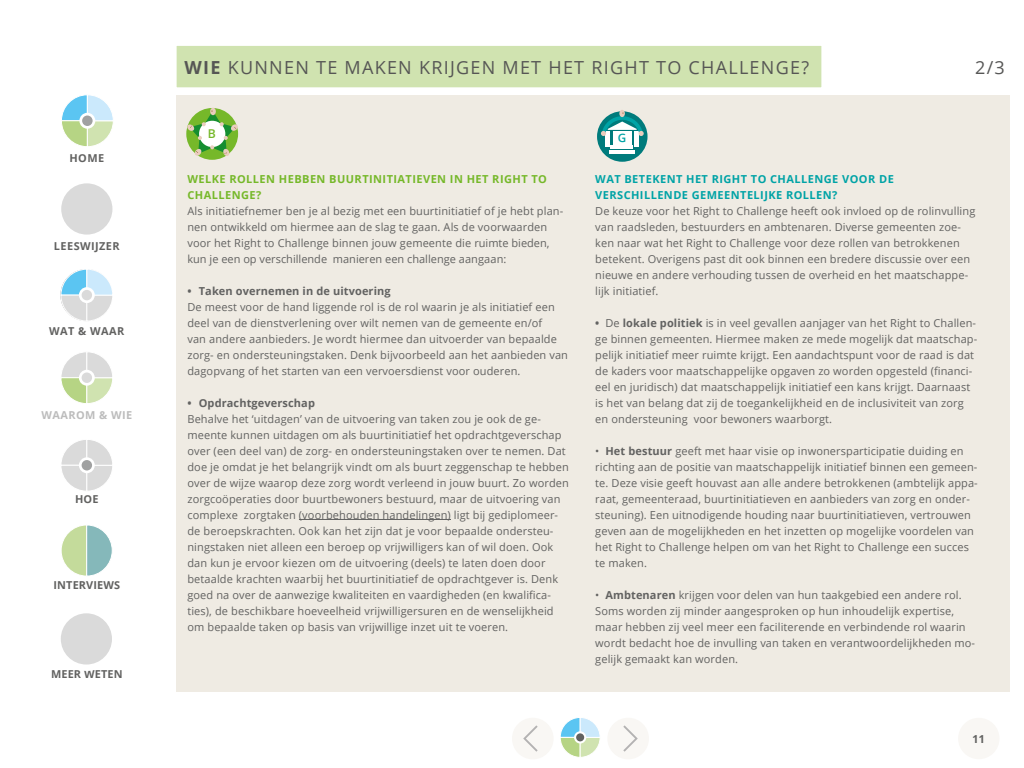
<style>
.page{position:relative;width:1024px;height:768px;background:#fff}
.page>*{position:absolute;margin:0;border:0;box-sizing:border-box;transform-origin:0 0}
.t1{font:18px "Open Sans";letter-spacing:.07em;color:#565655}
.t2{font:600 12.2px "Open Sans";color:#76b82a}
.t3{font:600 11.7px "Open Sans";color:#00a3a6}
.t4{font:11px/16px "Open Sans";letter-spacing:.01em;color:#626261}
.t5{font:700 11px/16px "Open Sans";letter-spacing:.04em;color:#00a3a6}
.t6{font:700 11px/16px "Open Sans";letter-spacing:.04em;color:#76b82a}
.t7{font:700 11px "Open Sans";letter-spacing:.01em;color:#626261}
.t8{font:700 11px "Droid Sans";color:#626261}
.t9{font:700 10.9px "Open Sans";letter-spacing:.01em;color:#626261}
.t10{font:700 10.9px "Open Sans";letter-spacing:.04em;color:#626261}
.t11{font:700 10.9px "Open Sans";letter-spacing:.04em;color:#bcbcbc}
.s1{font-weight:700}
</style>
<div class="page">
<div style="left:176px;top:95px;width:833px;height:597px;background:#efebe3"></div>
<div style="left:958px;top:718px;width:42px;height:41px;background:#f9f7f4;border-radius:50%"></div>
<hr style="left:299px;top:519px;width:152px;height:1px;background:#626261">
<svg style="left:186px;top:108px;width:52px;height:52px"></svg>
<svg style="left:210px;top:108px;width:6px;height:7px"></svg>
<svg style="left:187px;top:111px;width:51px;height:45px"></svg>
<svg style="left:597px;top:111px;width:51px;height:51px"></svg>
<hr style="left:611px;top:146px;width:22px;height:3px;background:#fff">
<hr style="left:609px;top:150px;width:26px;height:3px;background:#fff">
<hr style="left:605px;top:131px;width:4px;height:16px;background:#fff">
<div style="left:613px;top:131px;width:18px;height:14px;background:#fff"></div>
<hr style="left:635px;top:131px;width:4px;height:16px;background:#fff">
<svg style="left:619px;top:110px;width:6px;height:7px"></svg>
<svg style="left:601px;top:113px;width:43px;height:23px"></svg>
<div style="left:607px;top:718px;width:42px;height:41px;background:#f9f7f4;border-radius:50%"></div>
<svg style="left:623px;top:725px;width:15px;height:27px"></svg>
<div style="left:512px;top:718px;width:42px;height:41px;background:#f9f7f4;border-radius:50%"></div>
<svg style="left:523px;top:725px;width:15px;height:27px"></svg>
<div style="left:58px;top:180px;width:58px;height:58px;background:#dadada;border-radius:50%"></div>
<div style="left:55px;top:177px;width:64px;height:64px;border:6px solid #fff;border-radius:50%"></div>
<div style="left:58px;top:610px;width:57px;height:58px;background:#dadada;border-radius:50%"></div>
<div style="left:54px;top:607px;width:64px;height:64px;border:6px solid #fff;border-radius:50%"></div>
<div style="left:55px;top:264px;width:63px;height:63px;border:5px solid #fff;border-radius:50%"></div>
<svg style="left:60px;top:268px;width:54px;height:54px"></svg>
<svg style="left:79px;top:287px;width:16px;height:16px"></svg>
<div style="left:82px;top:290px;width:10px;height:10px;background:#dadada;border-radius:50%"></div>
<svg style="left:61px;top:352px;width:52px;height:51px"></svg>
<svg style="left:79px;top:370px;width:16px;height:16px"></svg>
<div style="left:82px;top:372px;width:10px;height:11px;background:#dadada;border-radius:50%"></div>
<svg style="left:61px;top:440px;width:51px;height:51px"></svg>
<svg style="left:79px;top:457px;width:16px;height:16px"></svg>
<div style="left:82px;top:460px;width:10px;height:11px;background:#a0a1a1;border-radius:50%"></div>
<svg style="left:61px;top:525px;width:51px;height:51px"></svg>
<svg style="left:62px;top:95px;width:51px;height:52px"></svg>
<svg style="left:79px;top:113px;width:16px;height:16px"></svg>
<div style="left:82px;top:116px;width:11px;height:10px;background:#a0a1a1;border-radius:50%"></div>
<svg style="left:560px;top:718px;width:40px;height:39px"></svg>
<svg style="left:574px;top:731px;width:12px;height:13px"></svg>
<div style="left:576px;top:733px;width:8px;height:8px;background:#626261;border-radius:50%"></div>
<div style="left:176px;top:45px;width:646px;height:43px;background:#d0e3b0;border:1px solid #fff"></div>
<p class="t9" style="left:69px;top:150px;width:36px">HOME</p>
<p class="t10" style="left:54px;top:239px;width:67px">LEESWIJZER</p>
<p class="t9" style="left:49px;top:324px;width:77px">WAT &amp; WAAR</p>
<p class="t11" style="left:41px;top:408px;width:92px">WAAROM &amp; WIE</p>
<p class="t9" style="left:75px;top:492px;width:25px">HOE</p>
<p class="t9" style="left:54px;top:578px;width:68px">INTERVIEWS</p>
<p class="t9" style="left:51px;top:667px;width:73px">MEER WETEN</p>
<h1 class="t1" style="left:185px;top:55px;width:626px"><span class="s1">WIE</span> KUNNEN TE MAKEN KRIJGEN MET HET RIGHT TO CHALLENGE?</h1>
<h1 class="t1" style="left:975px;top:55px;width:31px">2/3</h1>
<p class="t2" style="left:208px;top:125px;width:10px">B</p>
<p class="t3" style="left:618px;top:130px;width:10px">G</p>
<p class="t6" style="left:187px;top:170px;width:361px">WELKE ROLLEN HEBBEN BUURTINITIATIEVEN IN HET RIGHT TO<br>CHALLENGE?</p>
<p class="t4" style="left:187px;top:202px;width:377px">Als initiatiefnemer ben je al bezig met een buurtinitiatief of je hebt plan&shy;nen ontwikkeld om hiermee aan de slag te gaan. Als de voorwaarden voor het Right to Challenge binnen jouw gemeente die ruimte bieden, kun je een op verschillende manieren een challenge aangaan:</p>
<p class="t7" style="left:187px;top:283px;width:205px">• Taken overnemen in de uitvoering</p>
<p class="t4" style="left:187px;top:298px;width:382px">De meest voor de hand liggende rol is de rol waarin je als initiatief een deel van de dienstverlening over wilt nemen van de gemeente en/of<br>van andere aanbieders. Je wordt hiermee dan uitvoerder van bepaalde zorg- en ondersteuningstaken. Denk bijvoorbeeld aan het aanbieden van dagopvang of het starten van een vervoersdienst voor ouderen.</p>
<p class="t7" style="left:187px;top:395px;width:129px">• Opdrachtgeverschap</p>
<p class="t4" style="left:187px;top:410px;width:383px">Behalve het ‘uitdagen’ van de uitvoering van taken zou je ook de ge&shy;meente kunnen uitdagen om als buurtinitiatief het opdrachtgeverschap over (een deel van) de zorg- en ondersteuningstaken over te nemen. Dat doe je omdat je het belangrijk vindt om als buurt zeggenschap te hebben over de wijze waarop deze zorg wordt verleend in jouw buurt. Zo worden zorgcoöperaties door buurtbewoners bestuurd, maar de uitvoering van complexe zorgtaken (voorbehouden handelingen) ligt bij gediplomeer&shy;de beroepskrachten. Ook kan het zijn dat je voor bepaalde ondersteu&shy;ningstaken niet alleen een beroep op vrijwilligers kan of wil doen. Ook dan kun je ervoor kiezen om de uitvoering (deels) te laten doen door betaalde krachten waarbij het buurtinitiatief de opdrachtgever is. Denk goed na over de aanwezige kwaliteiten en vaardigheden (en kwalifica&shy;ties), de beschikbare hoeveelheid vrijwilligersuren en de wenselijkheid om bepaalde taken op basis van vrijwillige inzet uit te voeren.</p>
<p class="t5" style="left:595px;top:171px;width:300px">WAT BETEKENT HET RIGHT TO CHALLENGE VOOR DE<br>VERSCHILLENDE GEMEENTELIJKE ROLLEN?</p>
<p class="t4" style="left:595px;top:203px;width:382px">De keuze voor het Right to Challenge heeft ook invloed op de rolinvulling van raadsleden, bestuurders en ambtenaren. Diverse gemeenten zoe&shy;ken naar wat het Right to Challenge voor deze rollen van betrokkenen betekent. Overigens past dit ook binnen een bredere discussie over een nieuwe en andere verhouding tussen de overheid en het maatschappe&shy;lijk initiatief.</p>
<p class="t4" style="left:595px;top:315px;width:384px"><span class="s1">•</span> De <span class="s1">lokale politiek</span> is in veel gevallen aanjager van het Right to Challen&shy;ge binnen gemeenten. Hiermee maken ze mede mogelijk dat maatschap&shy;pelijk initiatief meer ruimte krijgt. Een aandachtspunt voor de raad is dat de kaders voor maatschappelijke opgaven zo worden opgesteld (financi&shy;eel en juridisch) dat maatschappelijk initiatief een kans krijgt. Daarnaast is het van belang dat zij de toegankelijkheid en de inclusiviteit van zorg en ondersteuning voor bewoners waarborgt.</p>
<p class="t4" style="left:595px;top:443px;width:384px">• <span class="s1">Het bestuur</span> geeft met haar visie op inwonersparticipatie duiding en richting aan de positie van maatschappelijk initiatief binnen een gemeen&shy;te. Deze visie geeft houvast aan alle andere betrokkenen (ambtelijk appa&shy;raat, gemeenteraad, buurtinitiatieven en aanbieders van zorg en onder&shy;steuning). Een uitnodigende houding naar buurtinitiatieven, vertrouwen geven aan de mogelijkheden en het inzetten op mogelijke voordelen van het Right to Challenge helpen om van het Right to Challenge een succes te maken.</p>
<p class="t4" style="left:595px;top:587px;width:381px">• <span class="s1">Ambtenaren</span> krijgen voor delen van hun taakgebied een andere rol.<br>Soms worden zij minder aangesproken op hun inhoudelijk expertise, maar hebben zij veel meer een faciliterende en verbindende rol waarin wordt bedacht hoe de invulling van taken en verantwoordelijkheden mo&shy;gelijk gemaakt kan worden.</p>
<p class="t8" style="left:973px;top:732px;width:14px">11</p>
</div>
